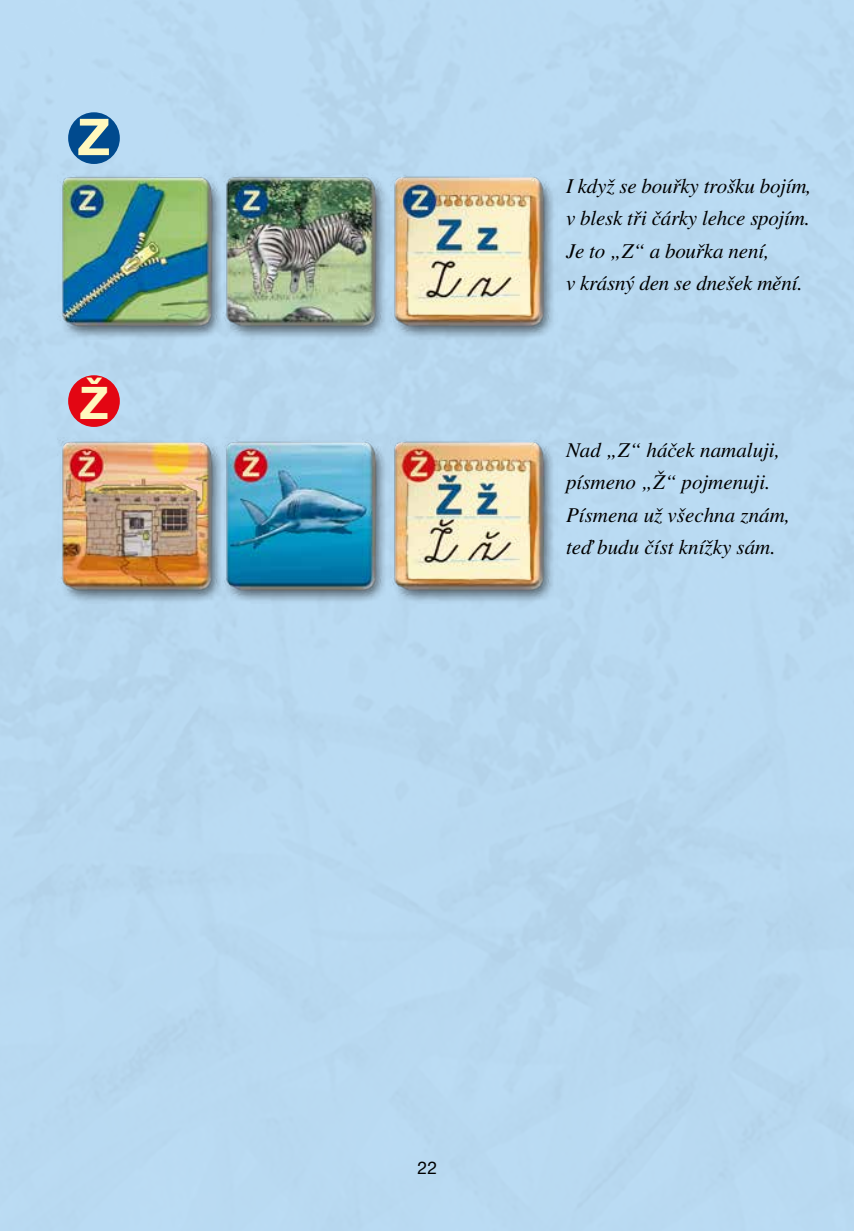
<style>
.page{position:relative;width:854px;height:1231px;background:#fff}
.page>*{position:absolute;margin:0;border:0;box-sizing:border-box;transform-origin:0 0}
.t1{font:700 50.75px "Helvetica Neue LT Pro";color:#fff8bd}
.t2{font:700 44.98px "Helvetica Neue LT Pro";color:#fff8bd}
.t3{font:italic 21px/32.4px "Nimbus Roman No 9 LOT";letter-spacing:-.01em;color:#000}
.t4{font:17.5px "Helvetica Neue LT Pro";color:#000}
</style>
<div class="page">
<hr style="left:853px;top:0;width:1px;height:1230px;background:#bcddf5">
<img style="left:47px;top:174px;width:175px;height:166px">
<img style="left:222px;top:174px;width:335px;height:166px">
<img style="left:47px;top:438px;width:175px;height:166px">
<img style="left:222px;top:438px;width:335px;height:166px">
<div style="left:68px;top:375px;width:52px;height:52px;background:#e30613;border-radius:50%"></div>
<div style="left:68px;top:112px;width:52px;height:52px;background:#004a8e;border-radius:50%"></div>
<h1 class="t1" style="left:77px;top:106px;width:34px">Z</h1>
<h2 class="t2" style="left:79px;top:375px;width:31px">Ž</h2>
<p class="t3" style="left:566px;top:170px;width:247px">I když se bouřky trošku bojím, v blesk tři čárky lehce spojím.<br>Je to „Z“ a bouřka není,<br>v krásný den se dnešek mění.</p>
<p class="t3" style="left:566px;top:434px;width:225px">Nad „Z“ háček namaluji, písmeno „Ž“ pojmenuji.<br>Písmena už všechna znám, teď budu číst knížky sám.</p>
<p class="t4" style="left:417px;top:1157px;width:21px">22</p>
</div>
